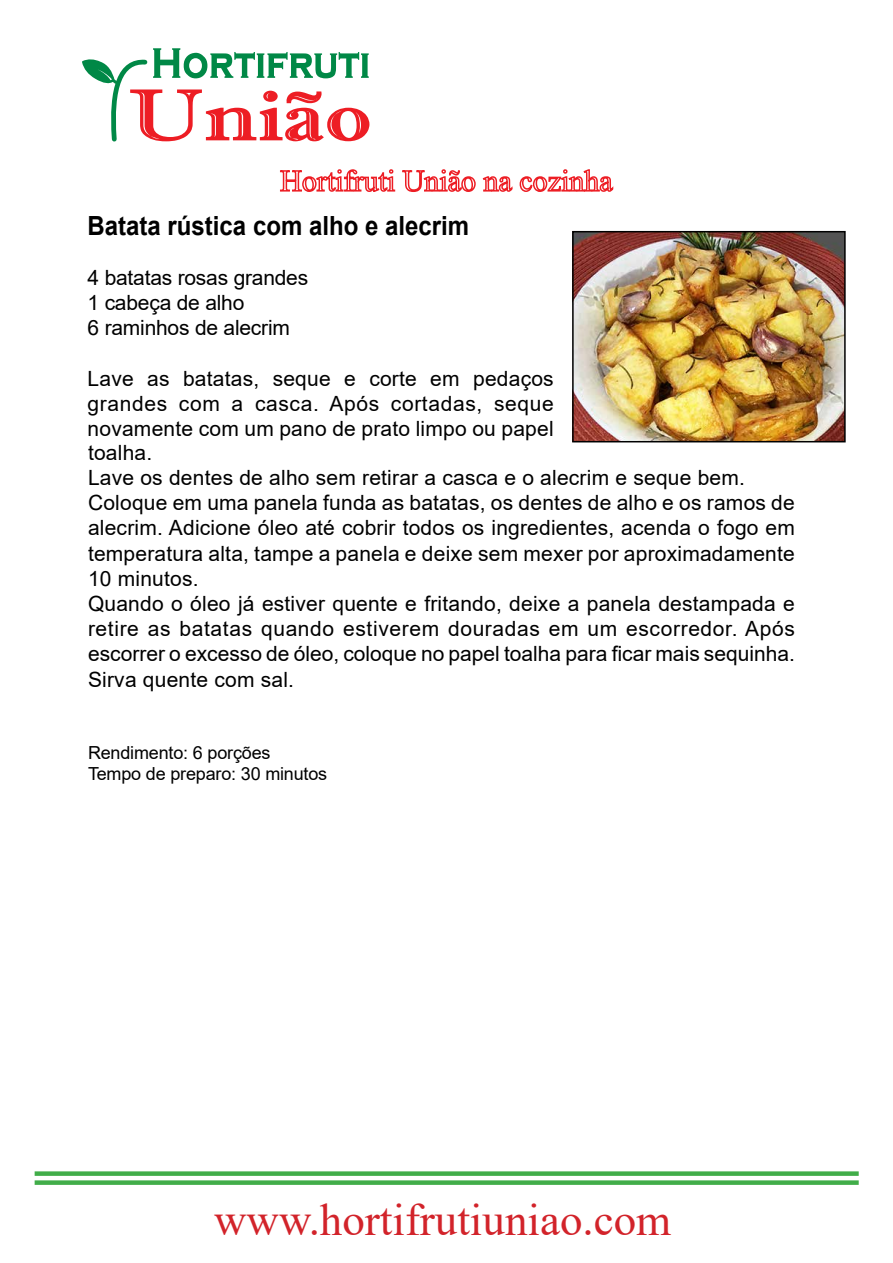
<style>
.page{position:relative;width:893px;height:1263px;background:#fff}
.page>*{position:absolute;margin:0;border:0;box-sizing:border-box;transform-origin:0 0}
.t1{font:45px "Times New Roman";color:#d2232a}
.t2{font:700 26.4px "Arial";color:#000;scale:.91 1}
.t3{font:21px/25.2px "Arial";letter-spacing:.01em;color:#000}
.t4{font:21px/25.2px "Arial";letter-spacing:-.01em;color:#000}
.t5{font:18px/21.6px "Arial";letter-spacing:-.01em;color:#000}
</style>
<div class="page">
<svg style="left:280px;top:169px;width:233px;height:23px"></svg>
<svg style="left:519px;top:169px;width:95px;height:23px"></svg>
<img style="left:575px;top:234px;width:268px;height:205px">
<div style="left:572px;top:231px;width:274px;height:211px;border:2px solid #000"></div>
<svg style="left:82px;top:48px;width:287px;height:94px"></svg>
<div style="left:35px;top:1171px;width:824px;height:5px;background:#41ad49"></div>
<div style="left:35px;top:1180px;width:824px;height:5px;background:#41ad49"></div>
<p class="t2" style="left:88px;top:207px;width:421px">Batata rústica com alho e alecrim</p>
<p class="t4" style="left:88px;top:265px;width:222px">4 batatas rosas grandes<br>1 cabeça de alho<br>6 raminhos de alecrim</p>
<p class="t3" style="left:88px;top:366px;width:468px;text-align:justify">Lave as batatas, seque e corte em pedaços grandes com a casca. Após cortadas, seque novamente com um pano de prato limpo ou papel</p>
<p class="t3" style="left:88px;top:440px;width:708px">toalha.<br>Lave os dentes de alho sem retirar a casca e o alecrim e seque bem.<br>Coloque em uma panela funda as batatas, os dentes de alho e os ramos de alecrim. Adicione óleo até cobrir todos os ingredientes, acenda o fogo em temperatura alta, tampe a panela e deixe sem mexer por aproximadamente 10 minutos.<br>Quando o óleo já estiver quente e fritando, deixe a panela destampada e retire as batatas quando estiverem douradas em um escorredor. Após escorrer o excesso de óleo, coloque no papel toalha para ficar mais sequinha.<br>Sirva quente com sal.</p>
<p class="t5" style="left:88px;top:741px;width:241px">Rendimento: 6 porções<br>Tempo de preparo: 30 minutos</p>
<h1 class="t1" style="left:214px;top:1188px;width:459px">www.hortifrutiuniao.com</h1>
</div>
